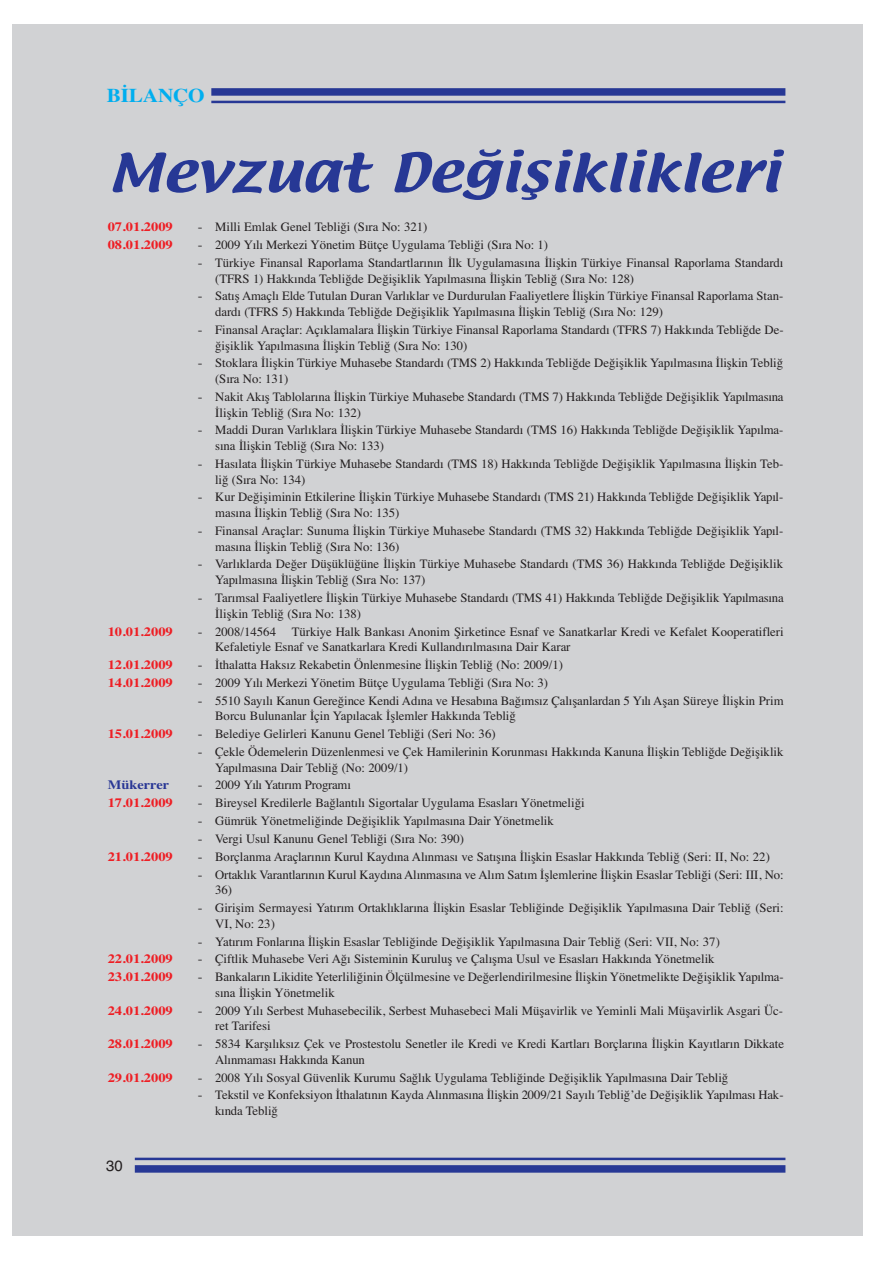
<style>
.page{position:relative;width:893px;height:1263px;background:#fff}
.page>*{position:absolute;margin:0;border:0;box-sizing:border-box;transform-origin:0 0}
.t1{font:47.25px "Textile TU Regular";color:#273895;scale:1.22 1}
.t2{font:700 19.5px "Times TU";letter-spacing:-.01em;color:#00aeef;scale:1.09 1}
.t3{font:15px "Helvetica TU";color:#231f20}
.t4{font:12.75px/15.8px "Times TU";letter-spacing:-.005em;color:#231f20;scale:1.13 1}
.t5{font:700 12.75px "Times TU";color:#ee1e24;scale:1.13 1}
.t6{font:700 12.75px "Times TU";color:#293795;scale:1.13 1}
</style>
<div class="page">
<div style="left:12px;top:24px;width:851px;height:1212px;background:#d1d2d4"></div>
<hr style="left:135px;top:1158px;width:650px;height:2px;background:#273895">
<div style="left:135px;top:1165px;width:650px;height:8px;background:#273895"></div>
<div style="left:211px;top:88px;width:574px;height:8px;background:#273895"></div>
<hr style="left:211px;top:101px;width:574px;height:2px;background:#273895">
<h2 class="t2" style="left:107px;top:83px;width:91px">BİLANÇO</h2>
<h1 class="t1" style="left:107px;top:148px;width:552px">Mevzuat Değişiklikleri</h1>
<p class="t5" style="left:108px;top:219px;width:59px">07.01.2009</p>
<p class="t4" style="left:198px;top:219px;width:205px">- Milli Emlak Genel Tebliği (Sıra No: 321)</p>
<p class="t5" style="left:108px;top:237px;width:59px">08.01.2009</p>
<p class="t4" style="left:198px;top:237px;width:312px">- 2009 Yılı Merkezi Yönetim Bütçe Uygulama Tebliği (Sıra No: 1)</p>
<p class="t4" style="left:215px;top:255px;width:504px;text-indent:-17px">- Türkiye Finansal Raporlama Standartlarının İlk Uygulamasına İlişkin Türkiye Finansal Raporlama Standardı (TFRS 1) Hakkında Tebliğde Değişiklik Yapılmasına İlişkin Tebliğ (Sıra No: 128)</p>
<p class="t4" style="left:215px;top:288px;width:504px;text-indent:-17px">- Satış Amaçlı Elde Tutulan Duran Varlıklar ve Durdurulan Faaliyetlere İlişkin Türkiye Finansal Raporlama Stan&shy;dardı (TFRS 5) Hakkında Tebliğde Değişiklik Yapılmasına İlişkin Tebliğ (Sıra No: 129)</p>
<p class="t4" style="left:215px;top:322px;width:504px;text-indent:-17px">- Finansal Araçlar: Açıklamalara İlişkin Türkiye Finansal Raporlama Standardı (TFRS 7) Hakkında Tebliğde De&shy;ğişiklik Yapılmasına İlişkin Tebliğ (Sıra No: 130)</p>
<p class="t4" style="left:215px;top:355px;width:504px;text-indent:-17px">- Stoklara İlişkin Türkiye Muhasebe Standardı (TMS 2) Hakkında Tebliğde Değişiklik Yapılmasına İlişkin Tebliğ (Sıra No: 131)</p>
<p class="t4" style="left:215px;top:389px;width:504px;text-indent:-17px">- Nakit Akış Tablolarına İlişkin Türkiye Muhasebe Standardı (TMS 7) Hakkında Tebliğde Değişiklik Yapılmasına<br>İlişkin Tebliğ (Sıra No: 132)</p>
<p class="t4" style="left:215px;top:422px;width:504px;text-indent:-17px">- Maddi Duran Varlıklara İlişkin Türkiye Muhasebe Standardı (TMS 16) Hakkında Tebliğde Değişiklik Yapılma&shy;sına İlişkin Tebliğ (Sıra No: 133)</p>
<p class="t4" style="left:215px;top:456px;width:504px;text-indent:-17px">- Hasılata İlişkin Türkiye Muhasebe Standardı (TMS 18) Hakkında Tebliğde Değişiklik Yapılmasına İlişkin Teb&shy;liğ (Sıra No: 134)</p>
<p class="t4" style="left:215px;top:489px;width:504px;text-indent:-17px">- Kur Değişiminin Etkilerine İlişkin Türkiye Muhasebe Standardı (TMS 21) Hakkında Tebliğde Değişiklik Yapıl&shy;masına İlişkin Tebliğ (Sıra No: 135)</p>
<p class="t4" style="left:215px;top:523px;width:504px;text-indent:-17px">- Finansal Araçlar: Sunuma İlişkin Türkiye Muhasebe Standardı (TMS 32) Hakkında Tebliğde Değişiklik Yapıl&shy;masına İlişkin Tebliğ (Sıra No: 136)</p>
<p class="t4" style="left:215px;top:556px;width:504px;text-indent:-17px">- Varlıklarda Değer Düşüklüğüne İlişkin Türkiye Muhasebe Standardı (TMS 36) Hakkında Tebliğde Değişiklik<br>Yapılmasına İlişkin Tebliğ (Sıra No: 137)</p>
<p class="t4" style="left:215px;top:590px;width:505px;text-indent:-17px">- Tarımsal Faaliyetlere İlişkin Türkiye Muhasebe Standardı (TMS 41) Hakkında Tebliğde Değişiklik Yapılmasına<br>İlişkin Tebliğ (Sıra No: 138)</p>
<p class="t5" style="left:108px;top:624px;width:59px">10.01.2009</p>
<p class="t4" style="left:215px;top:623px;width:505px;text-indent:-17px">- 2008/14564 Türkiye Halk Bankası Anonim Şirketince Esnaf ve Sanatkarlar Kredi ve Kefalet Kooperatifleri<br>Kefaletiyle Esnaf ve Sanatkarlara Kredi Kullandırılmasına Dair Karar</p>
<p class="t5" style="left:108px;top:657px;width:59px">12.01.2009</p>
<p class="t4" style="left:198px;top:657px;width:325px">- İthalatta Haksız Rekabetin Önlenmesine İlişkin Tebliğ (No: 2009/1)</p>
<p class="t5" style="left:108px;top:675px;width:59px">14.01.2009</p>
<p class="t4" style="left:198px;top:674px;width:312px">- 2009 Yılı Merkezi Yönetim Bütçe Uygulama Tebliği (Sıra No: 3)</p>
<p class="t4" style="left:215px;top:692px;width:505px;text-indent:-17px">- 5510 Sayılı Kanun Gereğince Kendi Adına ve Hesabına Bağımsız Çalışanlardan 5 Yılı Aşan Süreye İlişkin Prim<br>Borcu Bulunanlar İçin Yapılacak İşlemler Hakkında Tebliğ</p>
<p class="t5" style="left:108px;top:726px;width:59px">15.01.2009</p>
<p class="t4" style="left:198px;top:726px;width:265px">- Belediye Gelirleri Kanunu Genel Tebliği (Seri No: 36)</p>
<p class="t4" style="left:215px;top:744px;width:504px;text-indent:-17px">- Çekle Ödemelerin Düzenlenmesi ve Çek Hamilerinin Korunması Hakkında Kanuna İlişkin Tebliğde Değişiklik<br>Yapılmasına Dair Tebliğ (No: 2009/1)</p>
<p class="t6" style="left:108px;top:777px;width:56px">Mükerrer</p>
<p class="t4" style="left:198px;top:777px;width:137px">- 2009 Yılı Yatırım Programı</p>
<p class="t5" style="left:108px;top:795px;width:59px">17.01.2009</p>
<p class="t4" style="left:198px;top:795px;width:344px">- Bireysel Kredilerle Bağlantılı Sigortalar Uygulama Esasları Yönetmeliği</p>
<p class="t4" style="left:198px;top:813px;width:317px">- Gümrük Yönetmeliğinde Değişiklik Yapılmasına Dair Yönetmelik</p>
<p class="t4" style="left:198px;top:831px;width:237px">- Vergi Usul Kanunu Genel Tebliği (Sıra No: 390)</p>
<p class="t5" style="left:108px;top:849px;width:59px">21.01.2009</p>
<p class="t4" style="left:198px;top:848px;width:508px">- Borçlanma Araçlarının Kurul Kaydına Alınması ve Satışına İlişkin Esaslar Hakkında Tebliğ (Seri: II, No: 22)</p>
<p class="t4" style="left:215px;top:866px;width:505px;text-indent:-17px">- Ortaklık Varantlarının Kurul Kaydına Alınmasına ve Alım Satım İşlemlerine İlişkin Esaslar Tebliği (Seri: III, No:<br>36)</p>
<p class="t4" style="left:215px;top:900px;width:505px;text-indent:-17px">- Girişim Sermayesi Yatırım Ortaklıklarına İlişkin Esaslar Tebliğinde Değişiklik Yapılmasına Dair Tebliğ (Seri:<br>VI, No: 23)</p>
<p class="t4" style="left:198px;top:933px;width:464px">- Yatırım Fonlarına İlişkin Esaslar Tebliğinde Değişiklik Yapılmasına Dair Tebliğ (Seri: VII, No: 37)</p>
<p class="t5" style="left:108px;top:951px;width:59px">22.01.2009</p>
<p class="t4" style="left:198px;top:951px;width:459px">- Çiftlik Muhasebe Veri Ağı Sisteminin Kuruluş ve Çalışma Usul ve Esasları Hakkında Yönetmelik</p>
<p class="t5" style="left:108px;top:969px;width:59px">23.01.2009</p>
<p class="t4" style="left:215px;top:969px;width:505px;text-indent:-17px">- Bankaların Likidite Yeterliliğinin Ölçülmesine ve Değerlendirilmesine İlişkin Yönetmelikte Değişiklik Yapılma&shy;sına İlişkin Yönetmelik</p>
<p class="t5" style="left:108px;top:1003px;width:59px">24.01.2009</p>
<p class="t4" style="left:215px;top:1002px;width:504px;text-indent:-17px">- 2009 Yılı Serbest Muhasebecilik, Serbest Muhasebeci Mali Müşavirlik ve Yeminli Mali Müşavirlik Asgari Üc&shy;ret Tarifesi</p>
<p class="t5" style="left:108px;top:1036px;width:59px">28.01.2009</p>
<p class="t4" style="left:215px;top:1036px;width:505px;text-indent:-17px">- 5834 Karşılıksız Çek ve Prostestolu Senetler ile Kredi ve Kredi Kartları Borçlarına İlişkin Kayıtların Dikkate<br>Alınmaması Hakkında Kanun</p>
<p class="t5" style="left:108px;top:1070px;width:59px">29.01.2009</p>
<p class="t4" style="left:198px;top:1069px;width:471px">- 2008 Yılı Sosyal Güvenlik Kurumu Sağlık Uygulama Tebliğinde Değişiklik Yapılmasına Dair Tebliğ</p>
<p class="t4" style="left:215px;top:1087px;width:504px;text-indent:-17px">- Tekstil ve Konfeksiyon İthalatının Kayda Alınmasına İlişkin 2009/21 Sayılı Tebliğ’de Değişiklik Yapılması Hak&shy;kında Tebliğ</p>
<p class="t3" style="left:106px;top:1157px;width:18px">30</p>
</div>
